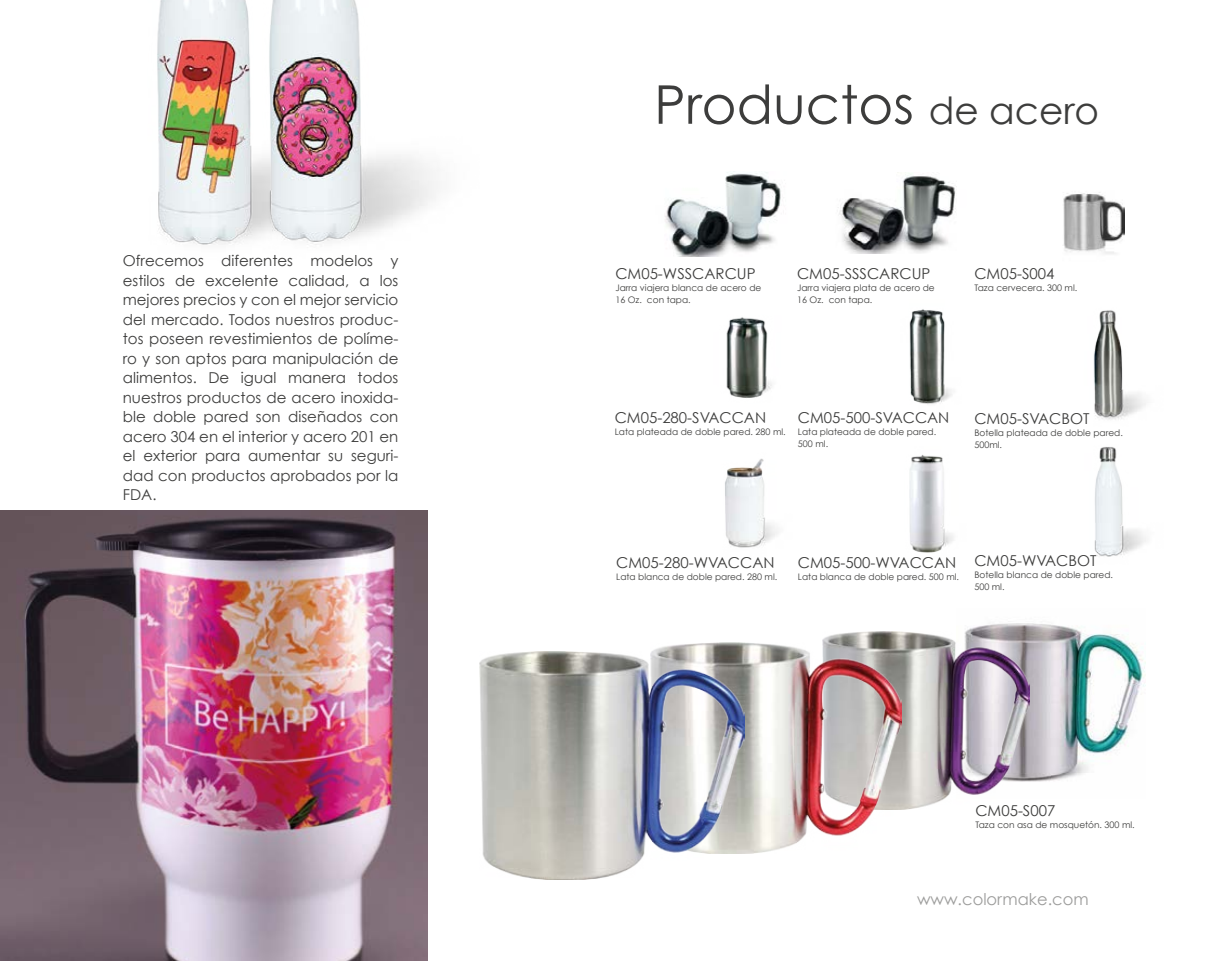
<style>
.page{position:relative;width:1231px;height:961px;background:#fff}
.page>*{position:absolute;margin:0;border:0;box-sizing:border-box;transform-origin:0 0}
.t1{font:53.4px "Century Gothic";color:#3d3d3c}
.t2{font:16.2px "Century Gothic";color:#9d9d9c}
.t3{font:15px/19.5px "Century Gothic";color:#3d3d3c;text-align:justify}
.t4{font:9px/12px "Century Gothic";color:#3d3d3c}
.s1{font-size:37.5px}
</style>
<div class="page">
<img style="left:665px;top:172px;width:116px;height:84px">
<img style="left:838px;top:174px;width:118px;height:79px">
<img style="left:966px;top:623px;width:179px;height:159px">
<img style="left:822px;top:631px;width:207px;height:178px">
<img style="left:653px;top:642px;width:248px;height:211px">
<img style="left:479px;top:651px;width:265px;height:228px">
<img style="left:909px;top:454px;width:45px;height:99px">
<img style="left:725px;top:458px;width:53px;height:90px">
<img style="left:909px;top:309px;width:43px;height:95px">
<img style="left:726px;top:317px;width:46px;height:81px">
<img style="left:1093px;top:310px;width:53px;height:110px">
<img style="left:1094px;top:447px;width:52px;height:110px">
<img style="left:1063px;top:192px;width:61px;height:62px">
<img style="left:157px;top:0;width:281px;height:245px">
<img style="left:0;top:510px;width:427px;height:451px">
<p class="t3" style="left:123px;top:251px;width:277px">Ofrecemos diferentes modelos y estilos de excelente calidad, a los mejores precios y con el mejor servicio del mercado. Todos nuestros produc&shy;tos poseen revestimientos de políme&shy;ro y son aptos para manipulación de alimentos. De igual manera todos nuestros productos de acero inoxida&shy;ble doble pared son diseñados con acero 304 en el interior y acero 201 en el exterior para aumentar su seguri&shy;dad con productos aprobados por la FDA.</p>
<h1 class="t1" style="left:654px;top:67px;width:446px">Productos <span class="s1">de acero</span></h1>
<p class="t3" style="left:615px;top:263px;width:142px">CM05-WSSCARCUP</p>
<p class="t4" style="left:615px;top:281px;width:147px">Jarra viajera blanca de acero de<br>16 Oz. con tapa.</p>
<p class="t3" style="left:797px;top:263px;width:135px">CM05-SSSCARCUP</p>
<p class="t4" style="left:797px;top:281px;width:139px">Jarra viajera plata de acero de<br>16 Oz. con tapa.</p>
<p class="t3" style="left:974px;top:264px;width:81px">CM05-S004</p>
<p class="t4" style="left:974px;top:282px;width:104px">Taza cervecera. 300 ml.</p>
<p class="t3" style="left:615px;top:407px;width:153px">CM05-280-SVACCAN</p>
<p class="t4" style="left:615px;top:425px;width:172px">Lata plateada de doble pared. 280 ml.</p>
<p class="t3" style="left:798px;top:407px;width:153px">CM05-500-SVACCAN</p>
<p class="t4" style="left:798px;top:425px;width:140px">Lata plateada de doble pared.<br>500 ml.</p>
<p class="t3" style="left:974px;top:409px;width:117px">CM05-SVACBOT</p>
<p class="t4" style="left:974px;top:427px;width:150px">Botella plateada de doble pared.<br>500ml.</p>
<p class="t3" style="left:616px;top:552px;width:160px">CM05-280-WVACCAN</p>
<p class="t4" style="left:616px;top:570px;width:163px">Lata blanca de doble pared. 280 ml.</p>
<p class="t3" style="left:798px;top:552px;width:160px">CM05-500-WVACCAN</p>
<p class="t4" style="left:798px;top:570px;width:163px">Lata blanca de doble pared. 500 ml.</p>
<p class="t3" style="left:974px;top:551px;width:124px">CM05-WVACBOT</p>
<p class="t4" style="left:974px;top:569px;width:140px">Botella blanca de doble pared.<br>500 ml.</p>
<p class="t3" style="left:975px;top:801px;width:81px">CM05-S007</p>
<p class="t4" style="left:975px;top:819px;width:161px">Taza con asa de mosquetón. 300 ml.</p>
<p class="t2" style="left:917px;top:887px;width:173px">www.colormake.com</p>
</div>
